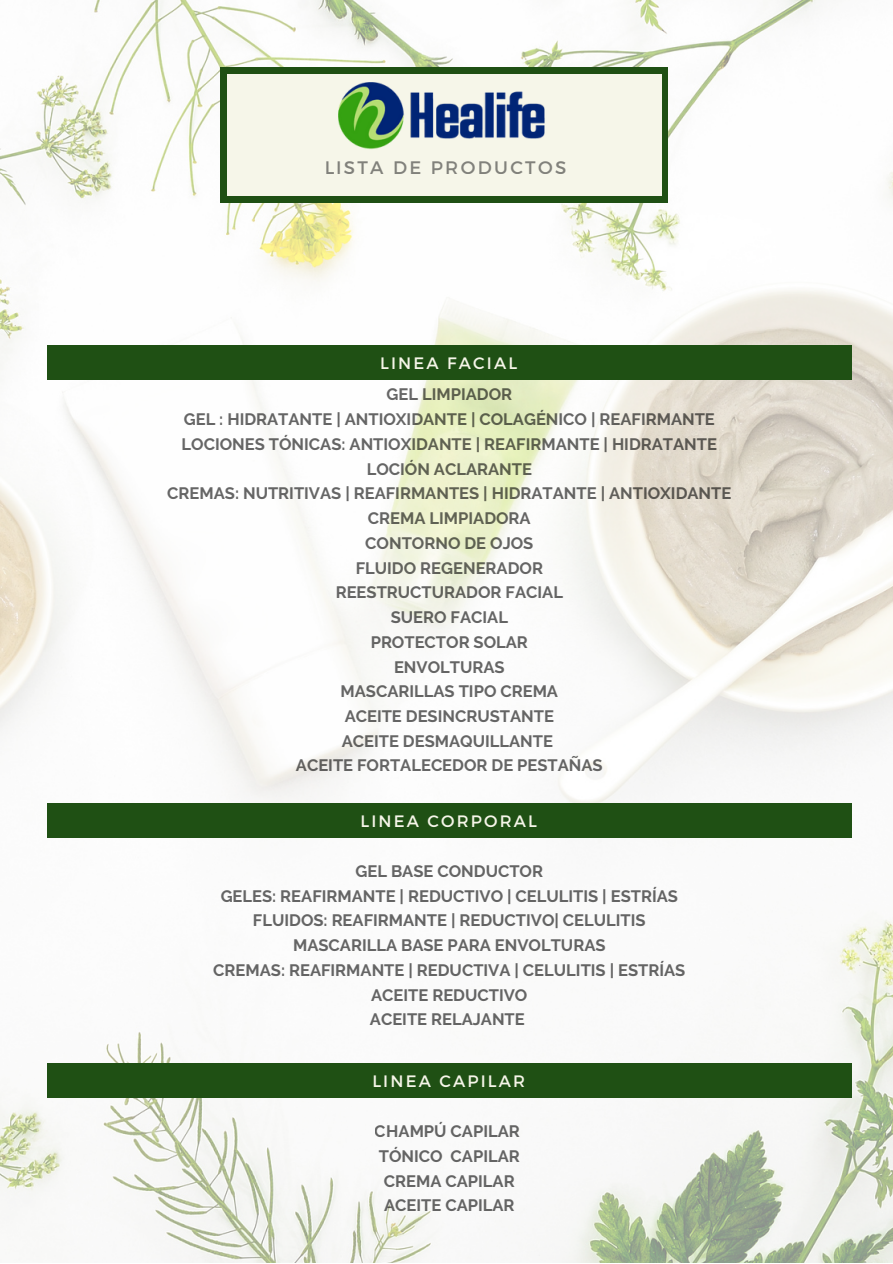
<style>
.page{position:relative;width:893px;height:1264px;background:#fff}
.page>*{position:absolute;margin:0;border:0;box-sizing:border-box;transform-origin:0 0}
.t1{font:18.15px "Montserrat";letter-spacing:.13em;color:#272727}
.t2{font:700 16.5px/24.8px "Raleway";color:#000;text-align:center}
.t3{font:16.5px "Montserrat";letter-spacing:.13em;color:#f6f6e9}
</style>
<div class="page">
<img style="left:0;top:0;width:892px;height:1262px">
<div style="left:47px;top:344px;width:804px;height:35px;background:#1f5014"></div>
<div style="left:220px;top:68px;width:447px;height:134px;background:#1f5014"></div>
<div style="left:227px;top:75px;width:434px;height:120px;background:#f6f6e9"></div>
<img style="left:339px;top:83px;width:206px;height:66px">
<div style="left:47px;top:803px;width:804px;height:35px;background:#1f5014"></div>
<div style="left:47px;top:1063px;width:804px;height:35px;background:#1f5014"></div>
<p class="t1" style="left:324px;top:155px;width:244px">LISTA DE PRODUCTOS</p>
<p class="t3" style="left:380px;top:352px;width:138px">LINEA FACIAL</p>
<p class="t2" style="left:167px;top:382px;width:565px">GEL LIMPIADOR<br>GEL : HIDRATANTE | ANTIOXIDANTE | COLAGÉNICO | REAFIRMANTE<br>LOCIONES TÓNICAS: ANTIOXIDANTE | REAFIRMANTE | HIDRATANTE<br>LOCIÓN ACLARANTE<br>CREMAS: NUTRITIVAS | REAFIRMANTES | HIDRATANTE | ANTIOXIDANTE<br>CREMA LIMPIADORA<br>CONTORNO DE OJOS<br>FLUIDO REGENERADOR<br>REESTRUCTURADOR FACIAL<br>SUERO FACIAL<br>PROTECTOR SOLAR<br>ENVOLTURAS<br>MASCARILLAS TIPO CREMA<br>ACEITE DESINCRUSTANTE<br>ACEITE DESMAQUILLANTE<br>ACEITE FORTALECEDOR DE PESTAÑAS</p>
<p class="t3" style="left:360px;top:810px;width:178px">LINEA CORPORAL</p>
<p class="t2" style="left:213px;top:858px;width:473px">GEL BASE CONDUCTOR<br>GELES: REAFIRMANTE | REDUCTIVO | CELULITIS | ESTRÍAS FLUIDOS: REAFIRMANTE | REDUCTIVO| CELULITIS MASCARILLA BASE PARA ENVOLTURAS<br>CREMAS: REAFIRMANTE | REDUCTIVA | CELULITIS | ESTRÍAS ACEITE REDUCTIVO<br>ACEITE RELAJANTE</p>
<p class="t3" style="left:372px;top:1070px;width:154px">LINEA CAPILAR</p>
<p class="t2" style="left:375px;top:1118px;width:146px">CHAMPÚ CAPILAR<br>TÓNICO CAPILAR<br>CREMA CAPILAR<br>ACEITE CAPILAR</p>
</div>
